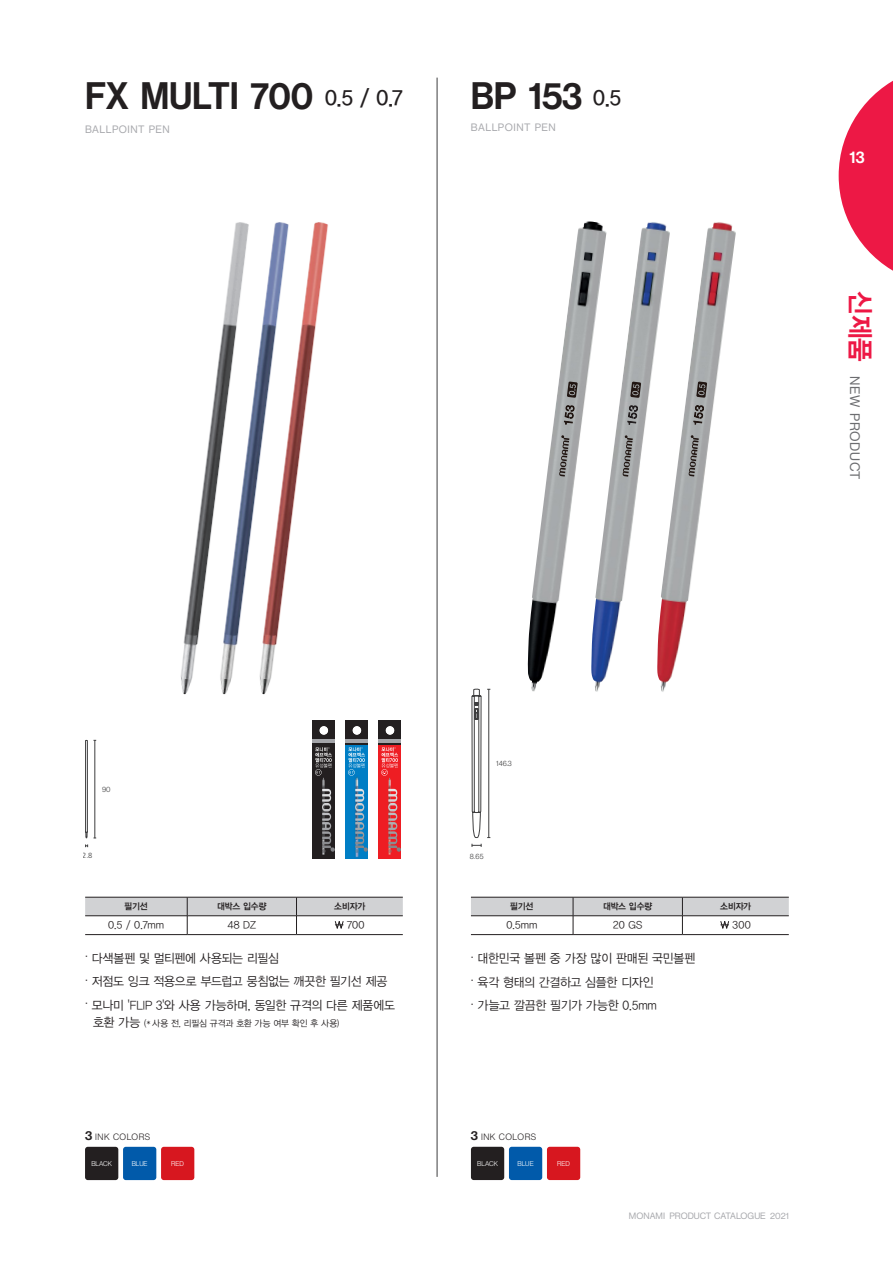
<style>
.page{position:relative;width:893px;height:1263px;background:#fff}
.page>*{position:absolute;margin:0;border:0;box-sizing:border-box;transform-origin:0 0}
.t1{font:37.5px "N Haas Grotesk DS Pro 65 Md";letter-spacing:-.01em;color:#231f20;scale:.95 1}
.t2{font:21px "YDVYGO13";color:#231f20}
.t3{font:16.5px "N Haas Grotesk DS Pro 65 Md";color:#fff;scale:.95 1}
.t4{font:13.5px "N Haas Grotesk DS Pro 55 Rg";letter-spacing:.045em;color:#6c6d70}
.t5{font:12.45px/23.5px "YDVYGO12";letter-spacing:-.02em;color:#231f20;scale:.95 1}
.t6{font:10.5px "YDVYGO12";letter-spacing:.015em;color:#231f20}
.t7{font:10.5px "N Haas Grotesk DS Pro 55 Rg";letter-spacing:.045em;color:#a8a9ad}
.t8{font:9px "YDVYGO12";color:#231f20;scale:.95 1}
.t9{font:9px "N Haas Grotesk DS Pro 55 Rg";color:#a8a9ad}
.t10{font:9px "YDVYGO14";letter-spacing:-.015em;color:#231f20;scale:.95 1}
.t11{font:9px "N Haas Grotesk DS Pro 45 Lt";letter-spacing:.05em;color:#231f20}
.t12{font:7.5px "N Haas Grotesk DS Pro 45 Lt";color:#3e3e3f}
.t13{font:300 7.5px "Frutiger LT Std";color:#3e3e3f}
.t14{font:6.75px "N Haas Grotesk DS Pro 45 Lt";color:#fff}
.s1{font-family:"YDVYGO14";font-size:27px;color:#ed1845}
.s2{font-size:12.45px}
.s3{font-family:"N Haas Grotesk DS Pro 65 Md";font-size:12.75px}
</style>
<div class="page">
<svg style="left:839px;top:80px;width:54px;height:191px"></svg>
<img style="left:528px;top:222px;width:58px;height:469px">
<svg style="left:564px;top:405px;width:10px;height:20px"></svg>
<svg style="left:559px;top:435px;width:10px;height:41px"></svg>
<svg style="left:567px;top:381px;width:11px;height:17px"></svg>
<img style="left:591px;top:222px;width:66px;height:470px">
<svg style="left:627px;top:405px;width:11px;height:20px"></svg>
<svg style="left:623px;top:435px;width:10px;height:42px"></svg>
<svg style="left:630px;top:382px;width:11px;height:16px"></svg>
<img style="left:657px;top:222px;width:58px;height:470px">
<svg style="left:693px;top:405px;width:11px;height:20px"></svg>
<svg style="left:689px;top:435px;width:10px;height:41px"></svg>
<svg style="left:696px;top:381px;width:11px;height:17px"></svg>
<hr style="left:437px;top:78px;width:1px;height:1099px;background:#3e3e3f">
<hr style="left:85px;top:934px;width:102px;height:1px;background:#231f20">
<hr style="left:187px;top:934px;width:109px;height:1px;background:#231f20">
<hr style="left:296px;top:934px;width:107px;height:1px;background:#231f20">
<svg style="left:85px;top:897px;width:318px;height:37px"></svg>
<div style="left:85px;top:1147px;width:33px;height:33px;background:#231f20;border-radius:3px"></div>
<div style="left:123px;top:1147px;width:33px;height:33px;background:#015aaa;border-radius:3px"></div>
<div style="left:161px;top:1147px;width:33px;height:33px;background:#d7171f;border-radius:3px"></div>
<img style="left:298px;top:222px;width:30px;height:248px">
<img style="left:180px;top:447px;width:28px;height:248px">
<img style="left:208px;top:222px;width:90px;height:473px">
<hr style="left:488px;top:689px;width:1px;height:149px;background:#3e3e3f">
<svg style="left:472px;top:844px;width:10px;height:3px"></svg>
<svg style="left:471px;top:689px;width:10px;height:149px"></svg>
<hr style="left:471px;top:934px;width:102px;height:1px;background:#231f20">
<hr style="left:573px;top:934px;width:109px;height:1px;background:#231f20">
<hr style="left:682px;top:934px;width:107px;height:1px;background:#231f20">
<svg style="left:471px;top:897px;width:318px;height:37px"></svg>
<svg style="left:85px;top:740px;width:11px;height:107px"></svg>
<svg style="left:378px;top:720px;width:23px;height:139px;background:#c93338"></svg>
<img style="left:388px;top:777px;width:3px;height:78px">
<img style="left:388px;top:789px;width:9px;height:41px">
<svg style="left:345px;top:720px;width:23px;height:139px;background:#1f78ab"></svg>
<img style="left:354px;top:775px;width:5px;height:83px">
<img style="left:355px;top:789px;width:9px;height:50px">
<svg style="left:312px;top:720px;width:23px;height:139px;background:#383536"></svg>
<img style="left:322px;top:777px;width:2px;height:78px">
<img style="left:322px;top:789px;width:9px;height:41px">
<div style="left:471px;top:1147px;width:33px;height:33px;background:#231f20;border-radius:3px"></div>
<div style="left:509px;top:1147px;width:33px;height:33px;background:#015aaa;border-radius:3px"></div>
<div style="left:547px;top:1147px;width:33px;height:33px;background:#d7171f;border-radius:3px"></div>
<h1 class="t1" style="left:85px;top:74px;width:242px">FX MULTI 700</h1>
<h2 class="t2" style="left:325px;top:86px;width:79px">0.5 / 0.7</h2>
<h1 class="t1" style="left:471px;top:74px;width:119px">BP 153</h1>
<p class="t7" style="left:85px;top:123px;width:86px">BALLPOINT PEN</p>
<p class="t7" style="left:471px;top:121px;width:86px">BALLPOINT PEN</p>
<h2 class="t2" style="left:593px;top:86px;width:30px">0.5</h2>
<h3 class="t3" style="left:850px;top:148px;width:17px">13</h3>
<p class="t4" style="left:863px;top:291px;width:190px;rotate:90deg"><span class="s1">신제품</span> NEW PRODUCT</p>
<p class="t12" style="left:496px;top:759px;width:17px">146.3</p>
<p class="t12" style="left:102px;top:785px;width:10px">90</p>
<p class="t13" style="left:83px;top:852px;width:11px">2.8</p>
<p class="t12" style="left:470px;top:852px;width:15px">8.65</p>
<p class="t10" style="left:124px;top:901px;width:26px">필기선</p>
<p class="t10" style="left:217px;top:901px;width:53px">대박스 입수량</p>
<p class="t10" style="left:334px;top:901px;width:34px">소비자가</p>
<p class="t6" style="left:108px;top:919px;width:57px">0.5 / 0.7mm</p>
<p class="t6" style="left:228px;top:919px;width:29px">48 DZ</p>
<p class="t6" style="left:347px;top:919px;width:19px">700</p>
<p class="t5" style="left:85px;top:946px;width:328px">· 다색볼펜 및 멀티펜에 사용되는 리필심<br>· 저점도 잉크 적용으로 부드럽고 뭉침없는 깨끗한 필기선 제공<br>· 모나미 'FLIP 3'와 사용 가능하며, 동일한 규격의 다른 제품에도</p>
<p class="t8" style="left:93px;top:1018px;width:261px"><span class="s2">호환 가능</span> (* 사용 전, 리필심 규격과 호환 가능 여부 확인 후 사용)</p>
<p class="t10" style="left:510px;top:901px;width:26px">필기선</p>
<p class="t10" style="left:603px;top:901px;width:53px">대박스 입수량</p>
<p class="t10" style="left:720px;top:901px;width:34px">소비자가</p>
<p class="t6" style="left:506px;top:919px;width:33px">0.5mm</p>
<p class="t6" style="left:613px;top:919px;width:31px">20 GS</p>
<p class="t6" style="left:733px;top:919px;width:20px">300</p>
<p class="t5" style="left:471px;top:946px;width:238px">· 대한민국 볼펜 중 가장 많이 판매된 국민볼펜 · 육각 형태의 간결하고 심플한 디자인<br>· 가늘고 깔끔한 필기가 가능한 0.5mm</p>
<p class="t11" style="left:85px;top:1132px;width:67px"><span class="s3">3</span> INK COLORS</p>
<p class="t14" style="left:91px;top:1160px;width:22px">BLACK</p>
<p class="t14" style="left:132px;top:1160px;width:17px">BLUE</p>
<p class="t14" style="left:171px;top:1160px;width:14px">RED</p>
<p class="t11" style="left:471px;top:1132px;width:67px"><span class="s3">3</span> INK COLORS</p>
<p class="t14" style="left:477px;top:1160px;width:23px">BLACK</p>
<p class="t14" style="left:517px;top:1160px;width:18px">BLUE</p>
<p class="t14" style="left:557px;top:1160px;width:14px">RED</p>
<p class="t9" style="left:629px;top:1211px;width:161px">MONAMI PRODUCT CATALOGUE 2021</p>
</div>
